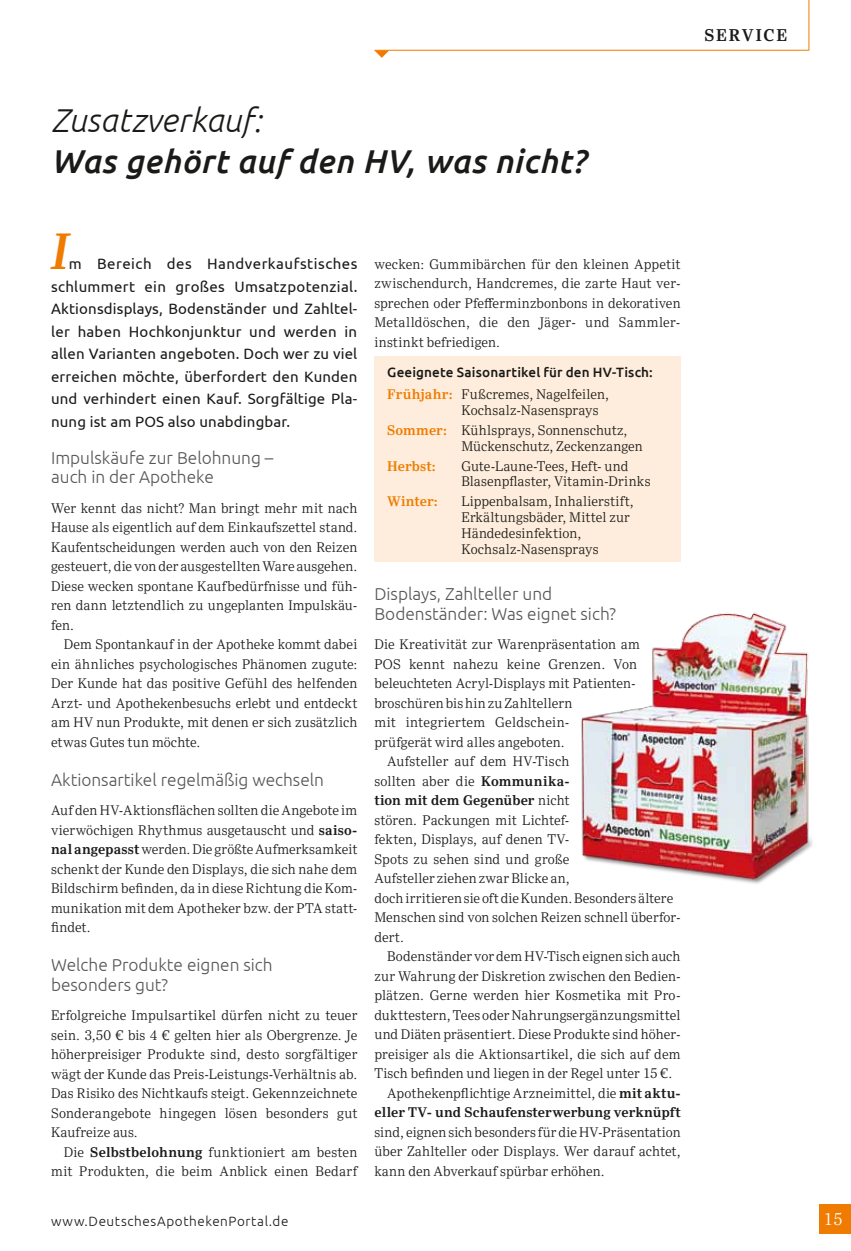
<style>
.page{position:relative;width:851px;height:1251px;background:#fff}
.page>*{position:absolute;margin:0;border:0;box-sizing:border-box;transform-origin:0 0}
.t1{font:italic 600 49.5px "Ysobel Pro";color:#ef7c00;scale:.94 1}
.t2{font:italic 500 33px "Ubuntu";letter-spacing:.02em;color:#1a1a18}
.t3{font:italic 300 33px "Ubuntu";letter-spacing:.01em;color:#1a1a18}
.t4{font:300 17.25px/19.5px "Ubuntu";color:#565656}
.t5{font:600 16.5px "Ysobel Pro";letter-spacing:.11em;color:#1a1a18}
.t6{font:300 16.5px "Ysobel Pro";color:#fff}
.t7{font:15px/22.5px "Ubuntu";letter-spacing:.01em;color:#1a1a18;text-align:justify}
.t8{font:300 13.5px/19.5px "Ysobel Pro";letter-spacing:.01em;color:#1a1a18;text-align:justify}
.t9{font:600 13.5px "Ysobel Pro";letter-spacing:-.005em;color:#1a1a18}
.t10{font:500 13.5px "Ubuntu";letter-spacing:.015em;color:#1a1a18}
.t11{font:300 13.5px "Ubuntu";letter-spacing:.045em;color:#1a1a18}
.t12{font:600 13.5px "Ysobel Pro";color:#ef7c00}
.s1{font-weight:600}
.s2{font-weight:600;color:#ef7c00}
.s3{font-weight:300}
</style>
<div class="page">
<div style="left:819px;top:1203px;width:31px;height:30px;background:#ef7c00"></div>
<hr style="left:374px;top:50px;width:434px;height:1px;background:#ef7c00">
<hr style="left:808px;top:0;width:1px;height:51px;background:#ef7c00">
<svg style="left:374px;top:50px;width:15px;height:8px"></svg>
<div style="left:374px;top:356px;width:306px;height:206px;background:#feeddc"></div>
<img style="left:581px;top:612px;width:232px;height:272px">
<p class="t5" style="left:704px;top:25px;width:84px">Service</p>
<h2 class="t3" style="left:51px;top:100px;width:212px">Zusatzverkauf:</h2>
<h2 class="t2" style="left:51px;top:140px;width:536px">Was gehört auf den HV, was nicht?</h2>
<h1 class="t1" style="left:51px;top:221px;width:20px">I</h1>
<p class="t7" style="left:51px;top:252px;width:308px;text-indent:18px">m Bereich des Handverkaufstisches schlummert ein großes Umsatzpotenzial.<br>Aktionsdisplays, Bodenständer und Zahltel&shy;ler haben Hochkonjunktur und werden in allen Varianten angeboten. Doch wer zu viel erreichen möchte, überfordert den Kunden und verhindert einen Kauf. Sorgfältige Pla&shy;nung ist am POS also unabdingbar.</p>
<p class="t4" style="left:51px;top:447px;width:224px">Impulskäufe zur Belohnung – auch in der Apotheke</p>
<p class="t8" style="left:51px;top:498px;width:308px">Wer kennt das nicht? Man bringt mehr mit nach Hause als eigentlich auf dem Einkaufszettel stand.<br>Kaufentscheidungen werden auch von den Reizen gesteuert, die von der ausgestellten Ware ausgehen.<br>Diese wecken spontane Kaufbedürfnisse und füh&shy;ren dann letztendlich zu ungeplanten Impulskäu&shy;fen.</p>
<p class="t8" style="left:51px;top:634px;width:308px;text-indent:13px">Dem Spontankauf in der Apotheke kommt dabei ein ähnliches psychologisches Phänomen zugute:<br>Der Kunde hat das positive Gefühl des helfenden Arzt- und Apothekenbesuchs erlebt und entdeckt am HV nun Produkte, mit denen er sich zusätzlich etwas Gutes tun möchte.</p>
<p class="t4" style="left:51px;top:769px;width:274px">Aktionsartikel regelmäßig wechseln</p>
<p class="t8" style="left:51px;top:800px;width:308px">Auf den HV-Aktionsflächen sollten die Angebote im vierwöchigen Rhythmus ausgetauscht und <span class="s1">saiso&shy;nal angepasst</span> werden. Die größte Aufmerksamkeit schenkt der Kunde den Displays, die sich nahe dem Bildschirm befinden, da in diese Richtung die Kom&shy;munikation mit dem Apotheker bzw. der PTA statt&shy;findet.</p>
<p class="t4" style="left:51px;top:954px;width:223px">Welche Produkte eignen sich besonders gut?</p>
<p class="t8" style="left:51px;top:1005px;width:308px">Erfolgreiche Impulsartikel dürfen nicht zu teuer sein. 3,50 € bis 4 € gelten hier als Obergrenze. Je höherpreisiger Produkte sind, desto sorgfältiger wägt der Kunde das Preis-Leistungs-Verhältnis ab.<br>Das Risiko des Nichtkaufs steigt. Gekennzeichnete Sonderangebote hingegen lösen besonders gut Kaufreize aus.</p>
<p class="t8" style="left:51px;top:1141px;width:308px;text-align:right">Die <span class="s1">Selbstbelohnung</span> funktioniert am besten mit Produkten, die beim Anblick einen Bedarf</p>
<p class="t8" style="left:374px;top:254px;width:308px">wecken: Gummibärchen für den kleinen Appetit zwischendurch, Handcremes, die zarte Haut ver&shy;sprechen oder Pfefferminzbonbons in dekorativen Metalldöschen, die den Jäger- und Sammler&shy;instinkt befriedigen.</p>
<p class="t10" style="left:387px;top:363px;width:267px">Geeignete Saisonartikel für den HV-Tisch:</p>
<p class="t8" style="left:461px;top:386px;width:149px;line-height:15.8px;text-indent:-74px"><span class="s2">Frühjahr:</span> Fußcremes, Nagelfeilen,<br>Kochsalz-Nasensprays</p>
<p class="t8" style="left:461px;top:422px;width:183px;line-height:15.8px;text-indent:-74px"><span class="s2">Sommer:</span> Kühlsprays, Sonnenschutz,<br>Mückenschutz, Zeckenzangen</p>
<p class="t12" style="left:387px;top:457px;width:50px">Herbst:</p>
<p class="t8" style="left:461px;top:458px;width:190px;line-height:15.8px">Gute-Laune-Tees, Heft- und<br>Blasenpflaster, Vitamin-Drinks</p>
<p class="t12" style="left:387px;top:493px;width:52px">Winter:</p>
<p class="t8" style="left:461px;top:493px;width:174px;line-height:15.8px;text-align:left">Lippenbalsam, Inhalierstift,<br>Erkältungsbäder, Mittel zur<br>Händedesinfektion,<br>Kochsalz-Nasensprays</p>
<p class="t4" style="left:374px;top:584px;width:243px">Displays, Zahlteller und<br>Bodenständer: Was eignet sich?</p>
<p class="t8" style="left:374px;top:634px;width:267px">Die Kreativität zur Warenpräsentation am</p>
<p class="t8" style="left:374px;top:654px;width:264px">POS kennt nahezu keine Grenzen. Von</p>
<p class="t8" style="left:374px;top:673px;width:262px">beleuchteten Acryl-Displays mit Patienten-</p>
<p class="t8" style="left:374px;top:693px;width:200px">broschüren bis hin zu Zahltellern</p>
<p class="t8" style="left:374px;top:712px;width:196px">mit integriertem Geldschein-</p>
<p class="t8" style="left:374px;top:732px;width:192px">prüfgerät wird alles angeboten.</p>
<p class="t8" style="left:387px;top:751px;width:184px">Aufsteller auf dem HV-Tisch</p>
<p class="t8" style="left:374px;top:771px;width:196px">sollten aber die <span class="s1">Kommunika-</span></p>
<p class="t9" style="left:374px;top:791px;width:196px">tion mit dem Gegenüber <span class="s3">nicht</span></p>
<p class="t8" style="left:374px;top:810px;width:196px">stören. Packungen mit Lichtef-</p>
<p class="t8" style="left:374px;top:829px;width:197px">fekten, Displays, auf denen TV-</p>
<p class="t8" style="left:374px;top:849px;width:196px">Spots zu sehen sind und große</p>
<p class="t8" style="left:374px;top:868px;width:196px">Aufsteller ziehen zwar Blicke an,</p>
<p class="t8" style="left:374px;top:888px;width:300px">doch irritieren sie oft die Kunden. Besonders ältere</p>
<p class="t8" style="left:374px;top:907px;width:308px">Menschen sind von solchen Reizen schnell überfor-</p>
<p class="t8" style="left:374px;top:927px;width:31px">dert.</p>
<p class="t8" style="left:387px;top:946px;width:295px">Bodenständer vor dem HV-Tisch eignen sich auch</p>
<p class="t8" style="left:374px;top:966px;width:308px">zur Wahrung der Diskretion zwischen den Bedien-</p>
<p class="t8" style="left:374px;top:985px;width:308px">plätzen. Gerne werden hier Kosmetika mit Pro-</p>
<p class="t8" style="left:374px;top:1005px;width:307px">dukttestern, Tees oder Nahrungsergänzungsmittel</p>
<p class="t8" style="left:374px;top:1024px;width:308px">und Diäten präsentiert. Diese Produkte sind höher-</p>
<p class="t8" style="left:374px;top:1044px;width:307px">preisiger als die Aktionsartikel, die sich auf dem</p>
<p class="t8" style="left:374px;top:1063px;width:299px">Tisch befinden und liegen in der Regel unter 15 €.</p>
<p class="t8" style="left:387px;top:1083px;width:295px">Apothekenpflichtige Arzneimittel, die <span class="s1">mit aktu-</span></p>
<p class="t9" style="left:374px;top:1103px;width:307px">eller TV- und Schaufensterwerbung verknüpft</p>
<p class="t8" style="left:374px;top:1122px;width:308px">sind, eignen sich besonders für die HV-Präsentation über Zahlteller oder Displays. Wer darauf achtet, kann den Abverkauf spürbar erhöhen.</p>
<p class="t11" style="left:51px;top:1212px;width:239px">www.DeutschesApothekenPortal.de</p>
<p class="t6" style="left:823px;top:1209px;width:21px">15</p>
</div>
